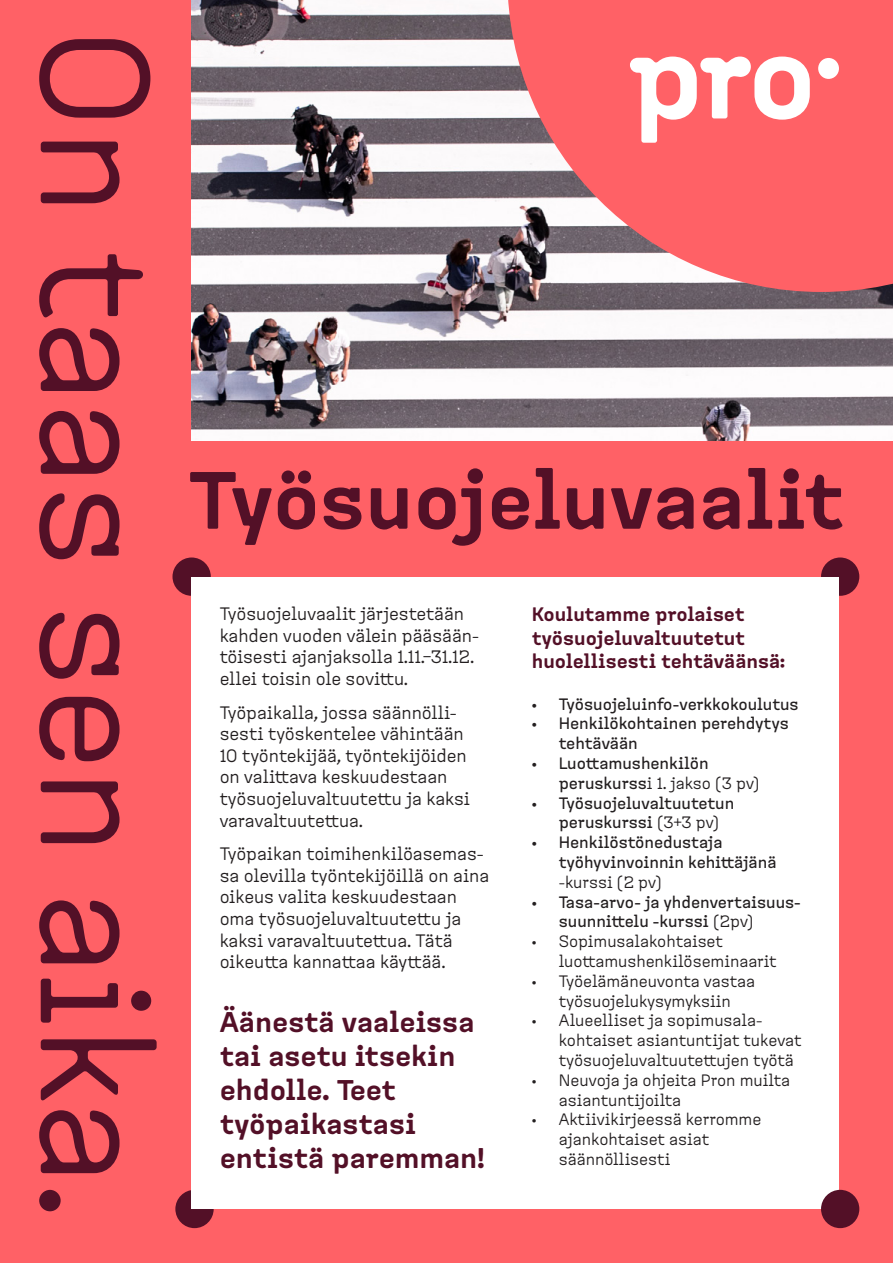
<style>
.page{position:relative;width:893px;height:1263px;background:#ff6166}
.page>*{position:absolute;margin:0;border:0;box-sizing:border-box;transform-origin:0 0}
.t1{font:154.5px "Pro";letter-spacing:-.01em;color:#531027}
.t2{font:700 81px "Pro";color:#531027}
.t3{font:700 28.5px/34.2px "Pro";color:#531027}
.t4{font:700 19.5px/23.4px "Pro";letter-spacing:-.005em;color:#531027}
.t5{font:18px/21.6px "Pro";color:#231f20}
.t6{font:16.5px/19.8px "Pro";color:#231f20}
.t7{font:500 16.5px/19.8px "Pro";color:#231f20}
.s1{font-weight:400}
</style>
<div class="page">
<img style="left:191px;top:0;width:702px;height:440px">
<svg style="left:507px;top:0;width:386px;height:292px"></svg>
<div style="left:172px;top:557px;width:39px;height:39px;background:#531027;border-radius:50%"></div>
<div style="left:821px;top:557px;width:38px;height:39px;background:#531027;border-radius:50%"></div>
<div style="left:175px;top:1190px;width:39px;height:38px;background:#531027;border-radius:50%"></div>
<svg style="left:630px;top:57px;width:180px;height:86px"></svg>
<div style="left:818px;top:58px;width:21px;height:21px;background:#fff;border-radius:50%"></div>
<div style="left:192px;top:577px;width:647px;height:632px;background:#fff"></div>
<div style="left:821px;top:1190px;width:38px;height:38px;background:#531027;border-radius:50%"></div>
<h1 class="t1" style="left:195px;top:27px;width:1190px;rotate:90deg">On taas sen aika.</h1>
<h2 class="t2" style="left:188px;top:448px;width:658px">Työsuojeluvaalit</h2>
<p class="t5" style="left:220px;top:603px;width:261px">Työsuojeluvaalit järjestetään kahden vuoden välein pääsään&shy;töisesti ajanjaksolla 1.11.–31.12. ellei toisin ole sovittu.</p>
<p class="t5" style="left:220px;top:701px;width:252px">Työpaikalla, jossa säännölli&shy;sesti työskentelee vähintään<br>10 työntekijää, työntekijöiden on valittava keskuudestaan työsuojeluvaltuutettu ja kaksi varavaltuutettua.</p>
<p class="t5" style="left:220px;top:843px;width:271px">Työpaikan toimihenkilöasemas&shy;sa olevilla työntekijöillä on aina oikeus valita keskuudestaan oma työsuojeluvaltuutettu ja kaksi varavaltuutettua. Tätä oikeutta kannattaa käyttää.</p>
<h3 class="t3" style="left:220px;top:1005px;width:266px">Äänestä vaaleissa tai asetu itsekin ehdolle. Teet työpaikastasi entistä paremman!</h3>
<p class="t4" style="left:532px;top:603px;width:255px">Koulutamme prolaiset työsuojeluvaltuutetut huolellisesti tehtäväänsä:</p>
<p class="t7" style="left:532px;top:694px;width:268px">• Työsuojeluinfo-verkkokoulutus</p>
<p class="t7" style="left:559px;top:714px;width:232px;text-indent:-27px">• Henkilökohtainen perehdytys tehtävään</p>
<p class="t7" style="left:559px;top:753px;width:202px;text-indent:-27px">• Luottamushenkilön peruskurss<span class="s1">i 1. jakso (3 pv)</span></p>
<p class="t7" style="left:559px;top:793px;width:177px;text-indent:-27px">• Työsuojeluvaltuutetun peruskurssi <span class="s1">(3+3 pv)</span></p>
<p class="t7" style="left:559px;top:832px;width:219px;text-indent:-27px">• Henkilöstönedustaja työhyvinvoinnin kehittäjänä</p>
<p class="t6" style="left:559px;top:872px;width:104px">-kurssi (2 pv)</p>
<p class="t7" style="left:559px;top:892px;width:243px;text-indent:-27px">• Tasa-arvo- ja yhdenvertaisuus&shy;suunnittelu -kurssi <span class="s1">(2pv)</span></p>
<p class="t6" style="left:559px;top:931px;width:219px;text-indent:-27px">• Sopimusalakohtaiset luottamushenkilöseminaarit</p>
<p class="t6" style="left:532px;top:971px;width:225px;text-align:center">• Työelämäneuvonta vastaa työsuojelukysymyksiin</p>
<p class="t6" style="left:559px;top:1011px;width:244px;text-indent:-27px">• Alueelliset ja sopimusala&shy;kohtaiset asiantuntijat tukevat työsuojeluvaltuutettujen työtä</p>
<p class="t6" style="left:559px;top:1070px;width:233px;text-indent:-27px">• Neuvoja ja ohjeita Pron muilta asiantuntijoilta</p>
<p class="t6" style="left:559px;top:1110px;width:204px;text-indent:-27px">• Aktiivikirjeessä kerromme ajankohtaiset asiat säännöllisesti</p>
</div>
